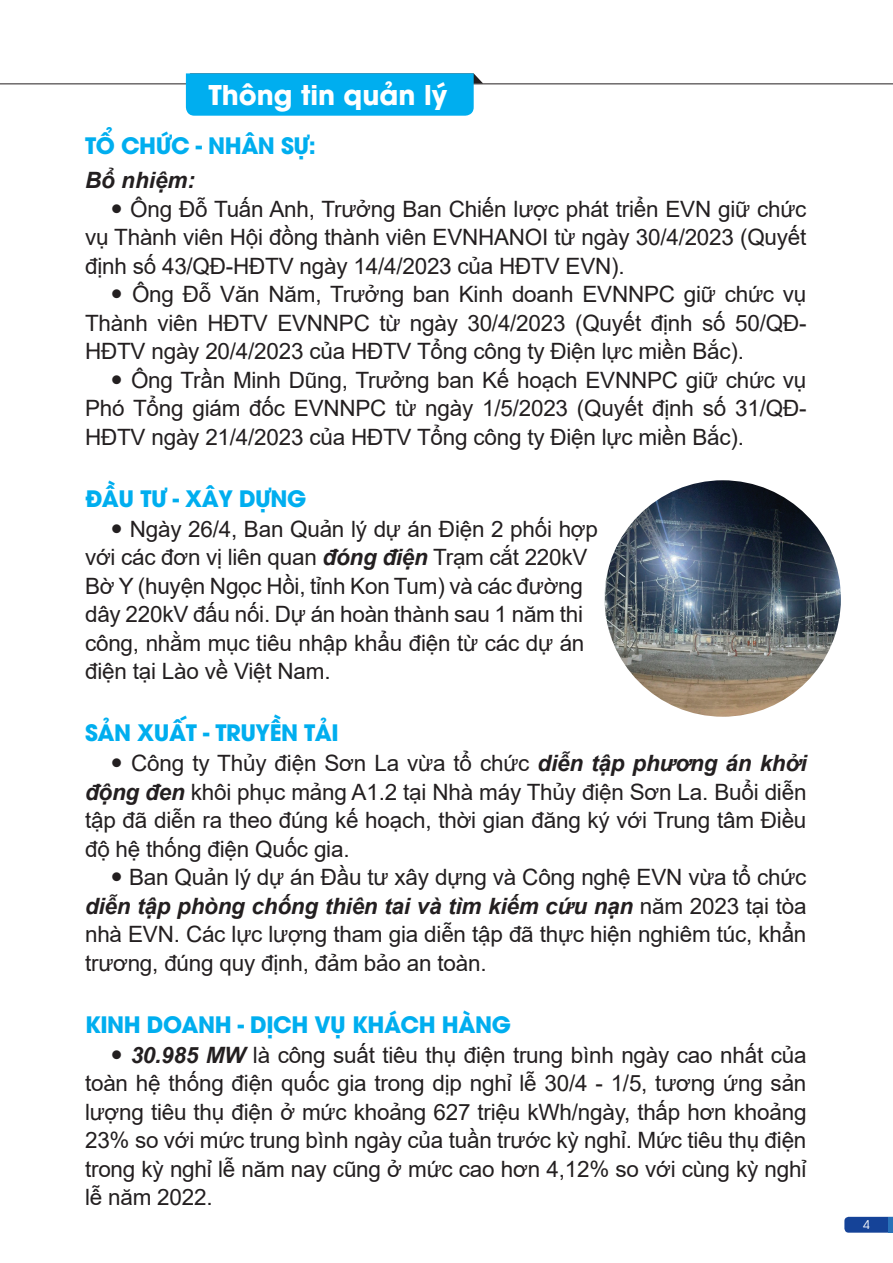
<style>
.page{position:relative;width:893px;height:1263px;background:#fff}
.page>*{position:absolute;margin:0;border:0;box-sizing:border-box;transform-origin:0 0}
.t1{font:700 27px "UTM Avo";color:#fff}
.t2{font:22.5px "Arial";letter-spacing:-.01em;color:#231f20}
.t3{font:700 22.5px/34.2px "UTM Avo";letter-spacing:-.02em;color:#00aeef}
.t4{font:italic 700 22.5px "Arial";letter-spacing:-.01em;color:#231f20}
.t5{font:12px "UTM Avo";color:#fff}
.s1{font-family:"Arial";font-style:italic;color:#231f20}
.s2{font-weight:700;font-style:italic}
.s3{font-weight:400;font-style:normal}
</style>
<div class="page">
<svg style="left:844px;top:1217px;width:45px;height:16px"></svg>
<hr style="left:889px;top:1217px;width:4px;height:16px;background:#2972b9">
<hr style="left:0;top:83px;width:893px;height:1px;background:#231f20">
<svg style="left:186px;top:73px;width:297px;height:43px;background:#0aafed"></svg>
<img style="left:604px;top:480px;width:237px;height:237px;border-radius:118px">
<p class="t1" style="left:208px;top:73px;width:240px">THÔNG TIN QUẢN LÝ</p>
<p class="t3" style="left:85px;top:126px;width:232px">TỔ CHỨC - NHÂN SỰ:<br><span class="s1">Bổ nhiệm:</span></p>
<p class="t2" style="left:130px;top:193px;width:678px">Ông Đỗ Tuấn Anh, Trưởng Ban Chiến lược phát triển EVN giữ chức</p>
<p class="t2" style="left:85px;top:222px;width:723px">vụ Thành viên Hội đồng thành viên EVNHANOI từ ngày 30/4/2023 (Quyết</p>
<p class="t2" style="left:85px;top:250px;width:541px">định số 43/QĐ-HĐTV ngày 14/4/2023 của HĐTV EVN).</p>
<p class="t2" style="left:132px;top:279px;width:676px">Ông Đỗ Văn Năm, Trưởng ban Kinh doanh EVNNPC giữ chức vụ</p>
<p class="t2" style="left:85px;top:307px;width:723px">Thành viên HĐTV EVNNPC từ ngày 30/4/2023 (Quyết định số 50/QĐ-</p>
<p class="t2" style="left:85px;top:336px;width:660px">HĐTV ngày 20/4/2023 của HĐTV Tổng công ty Điện lực miền Bắc).</p>
<p class="t2" style="left:131px;top:364px;width:677px">Ông Trần Minh Dũng, Trưởng ban Kế hoạch EVNNPC giữ chức vụ</p>
<p class="t2" style="left:85px;top:393px;width:723px">Phó Tổng giám đốc EVNNPC từ ngày 1/5/2023 (Quyết định số 31/QĐ-</p>
<p class="t2" style="left:85px;top:421px;width:660px">HĐTV ngày 21/4/2023 của HĐTV Tổng công ty Điện lực miền Bắc).</p>
<p class="t3" style="left:85px;top:479px;width:219px">ĐẦU TƯ - XÂY DỰNG</p>
<p class="t2" style="left:130px;top:513px;width:470px">Ngày 26/4, Ban Quản lý dự án Điện 2 phối hợp</p>
<p class="t2" style="left:85px;top:542px;width:504px">với các đơn vị liên quan <span class="s2">đóng điện</span> Trạm cắt 220kV</p>
<p class="t2" style="left:85px;top:570px;width:499px">Bờ Y (huyện Ngọc Hồi, tỉnh Kon Tum) và các đường</p>
<p class="t2" style="left:85px;top:599px;width:499px">dây 220kV đấu nối. Dự án hoàn thành sau 1 năm thi</p>
<p class="t2" style="left:85px;top:627px;width:501px">công, nhằm mục tiêu nhập khẩu điện từ các dự án</p>
<p class="t2" style="left:85px;top:656px;width:247px">điện tại Lào về Việt Nam.</p>
<p class="t3" style="left:85px;top:713px;width:255px">SẢN XUẤT - TRUYỀN TẢI</p>
<p class="t2" style="left:131px;top:748px;width:677px">Công ty Thủy điện Sơn La vừa tổ chức <span class="s2">diễn tập phương án khởi</span></p>
<p class="t2" style="left:85px;top:776px;width:723px"><span class="s2">động đen</span> khôi phục mảng A1.2 tại Nhà máy Thủy điện Sơn La. Buổi diễn</p>
<p class="t2" style="left:85px;top:805px;width:723px">tập đã diễn ra theo đúng kế hoạch, thời gian đăng ký với Trung tâm Điều</p>
<p class="t2" style="left:85px;top:833px;width:266px">độ hệ thống điện Quốc gia.</p>
<p class="t2" style="left:129px;top:862px;width:679px">Ban Quản lý dự án Đầu tư xây dựng và Công nghệ EVN vừa tổ chức</p>
<p class="t4" style="left:85px;top:891px;width:723px">diễn tập phòng chống thiên tai và tìm kiếm cứu nạn <span class="s3">năm 2023 tại tòa</span></p>
<p class="t2" style="left:85px;top:919px;width:723px">nhà EVN. Các lực lượng tham gia diễn tập đã thực hiện nghiêm túc, khẩn</p>
<p class="t2" style="left:85px;top:947px;width:403px">trương, đúng quy định, đảm bảo an toàn.</p>
<p class="t3" style="left:85px;top:1005px;width:424px">KINH DOANH - DỊCH VỤ KHÁCH HÀNG</p>
<p class="t2" style="left:131px;top:1039px;width:677px"><span class="s2">30.985 MW</span> là công suất tiêu thụ điện trung bình ngày cao nhất của</p>
<p class="t2" style="left:85px;top:1068px;width:723px">toàn hệ thống điện quốc gia trong dịp nghỉ lễ 30/4 - 1/5, tương ứng sản</p>
<p class="t2" style="left:85px;top:1096px;width:723px">lượng tiêu thụ điện ở mức khoảng 627 triệu kWh/ngày, thấp hơn khoảng</p>
<p class="t2" style="left:85px;top:1125px;width:723px">23% so với mức trung bình ngày của tuần trước kỳ nghỉ. Mức tiêu thụ điện</p>
<p class="t2" style="left:85px;top:1153px;width:723px">trong kỳ nghỉ lễ năm nay cũng ở mức cao hơn 4,12% so với cùng kỳ nghỉ</p>
<p class="t2" style="left:85px;top:1182px;width:129px">lễ năm 2022.</p>
<p class="t5" style="left:863px;top:1215px;width:8px">4</p>
</div>
